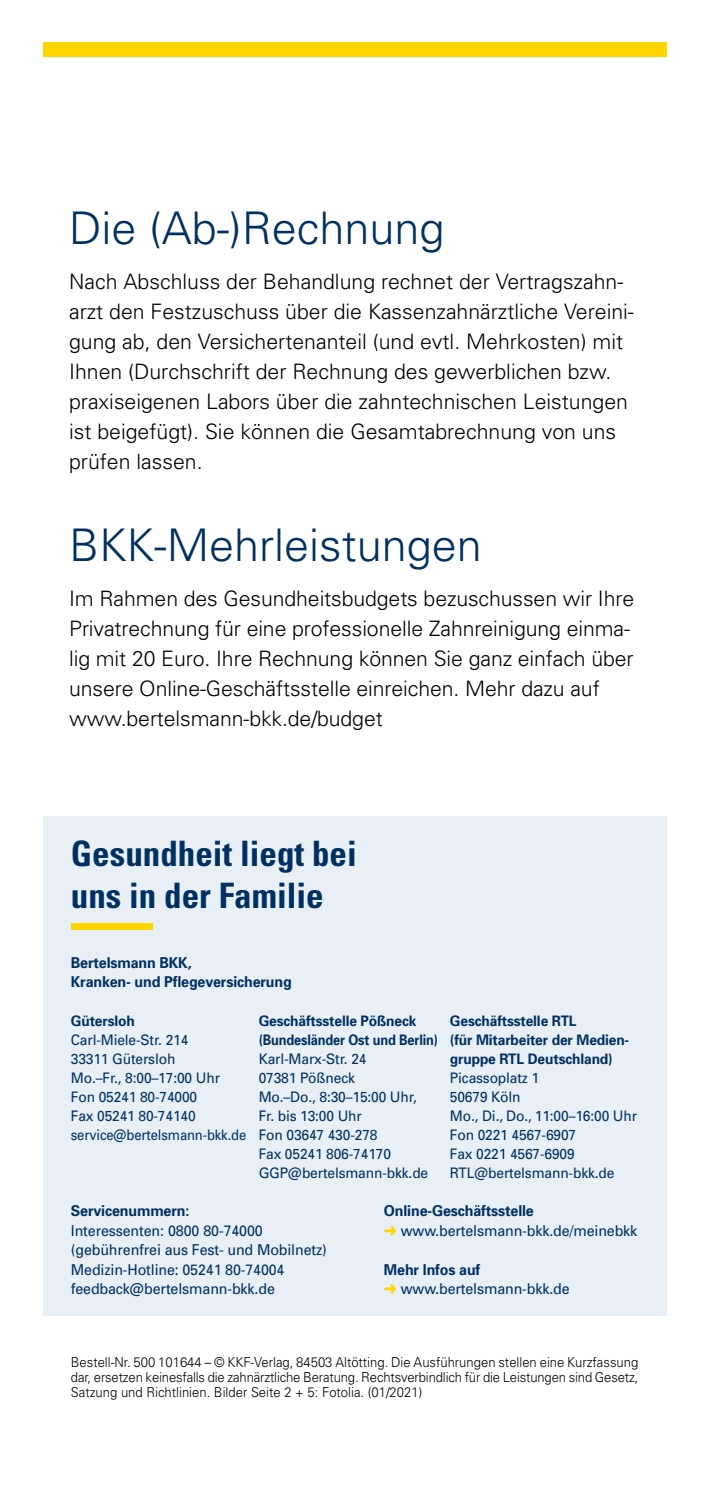
<style>
.page{position:relative;width:709px;height:1489px;background:#fff}
.page>*{position:absolute;margin:0;border:0;box-sizing:border-box;transform-origin:0 0}
.t1{font:300 45px "Univers";color:#003063}
.t2{font:700 condensed 35px/42px "Univers";color:#003063}
.t3{font:300 21.25px/30px "Univers";color:#000}
.t4{font:15px/19.5px "Univers";letter-spacing:-.01em;color:#003063;scale:.95 1}
.t5{font:700 15px/19.5px "Univers";letter-spacing:-.01em;color:#003063;scale:.95 1}
.t6{font:14.5px/19px "Univers";letter-spacing:-.01em;color:#003063;scale:.95 1}
.t7{font:700 14.5px/19px "Univers";letter-spacing:-.01em;color:#003063;scale:.95 1}
.t8{font:300 13.75px/15px "Univers";color:#000;text-align:justify;scale:.95 1}
.s1{font-weight:700}
.s2{color:#ffd500}
</style>
<div class="page">
<div style="left:43px;top:42px;width:623px;height:15px;background:#ffd500"></div>
<div style="left:43px;top:816px;width:623px;height:499px;background:#e8f0f5"></div>
<div style="left:71px;top:923px;width:81px;height:6px;background:#ffd500"></div>
<h1 class="t1" style="left:69px;top:201px;width:377px">Die (Ab-)Rechnung</h1>
<p class="t3" style="left:69px;top:265px;width:566px">Nach Abschluss der Behandlung rechnet der Vertragszahn&shy;arzt den Festzuschuss über die Kassenzahnärztliche Vereini&shy;gung ab, den Versichertenanteil (und evtl. Mehrkosten) mit Ihnen (Durchschrift der Rechnung des gewerblichen bzw. praxiseigenen Labors über die zahntechnischen Leistungen ist beigefügt). Sie können die Gesamtabrechnung von uns prüfen lassen.</p>
<h1 class="t1" style="left:69px;top:518px;width:414px">BKK-Mehrleistungen</h1>
<p class="t3" style="left:69px;top:582px;width:566px">Im Rahmen des Gesundheitsbudgets bezuschussen wir Ihre Privatrechnung für eine professionelle Zahnreinigung einma&shy;lig mit 20 Euro. Ihre Rechnung können Sie ganz einfach über unsere Online-Geschäftsstelle einreichen. Mehr dazu auf www.bertelsmann-bkk.de/budget</p>
<h2 class="t2" style="left:71px;top:831px;width:287px">Gesundheit liegt bei uns in der Familie</h2>
<p class="t5" style="left:71px;top:952px;width:234px">Bertelsmann BKK,<br>Kranken- und Pflegeversicherung</p>
<p class="t7" style="left:71px;top:1010px;width:69px">Gütersloh</p>
<p class="t6" style="left:71px;top:1029px;width:186px">Carl-Miele-Str. 214<br>33311 Gütersloh<br>Mo.–Fr., 8:00–17:00 Uhr<br>Fon 05241 80-74000<br>Fax 05241 80-74140 service@bertelsmann-bkk.de</p>
<p class="t7" style="left:259px;top:1010px;width:190px">Geschäftsstelle Pößneck (Bundesländer Ost und Berlin)</p>
<p class="t6" style="left:259px;top:1048px;width:180px">Karl-Marx-Str. 24<br>07381 Pößneck<br>Mo.–Do., 8:30–15:00 Uhr,<br>Fr. bis 13:00 Uhr<br>Fon 03647 430-278<br>Fax 05241 806-74170<br>GGP@bertelsmann-bkk.de</p>
<p class="t7" style="left:450px;top:1010px;width:190px">Geschäftsstelle RTL<br>(für Mitarbeiter der Medien&shy;gruppe RTL Deutschland)</p>
<p class="t6" style="left:450px;top:1067px;width:198px">Picassoplatz 1<br>50679 Köln<br>Mo., Di., Do., 11:00–16:00 Uhr<br>Fon 0221 4567-6907<br>Fax 0221 4567-6909<br>RTL@bertelsmann-bkk.de</p>
<p class="t5" style="left:71px;top:1200px;width:126px">Servicenummern:</p>
<p class="t4" style="left:71px;top:1220px;width:271px">Interessenten: 0800 80-74000 (gebührenfrei aus Fest- und Mobilnetz)<br>Medizin-Hotline: 05241 80-74004 feedback@bertelsmann-bkk.de</p>
<p class="t4" style="left:384px;top:1200px;width:268px"><span class="s1">Online-Geschäftsstelle<br></span><span class="s2">➜</span> www.bertelsmann-bkk.de/meinebkk</p>
<p class="t4" style="left:384px;top:1259px;width:197px"><span class="s1">Mehr Infos auf<br></span><span class="s2">➜</span> www.bertelsmann-bkk.de</p>
<p class="t8" style="left:71px;top:1353px;width:599px">Bestell-Nr. 500 101644 – © KKF-Verlag, 84503 Altötting. Die Ausführungen stellen eine Kurzfassung dar, ersetzen keinesfalls die zahnärztliche Beratung. Rechtsverbindlich für die Leistungen sind Gesetz, Satzung und Richtlinien. Bilder Seite 2 + 5: Fotolia. (01/2021)</p>
</div>
